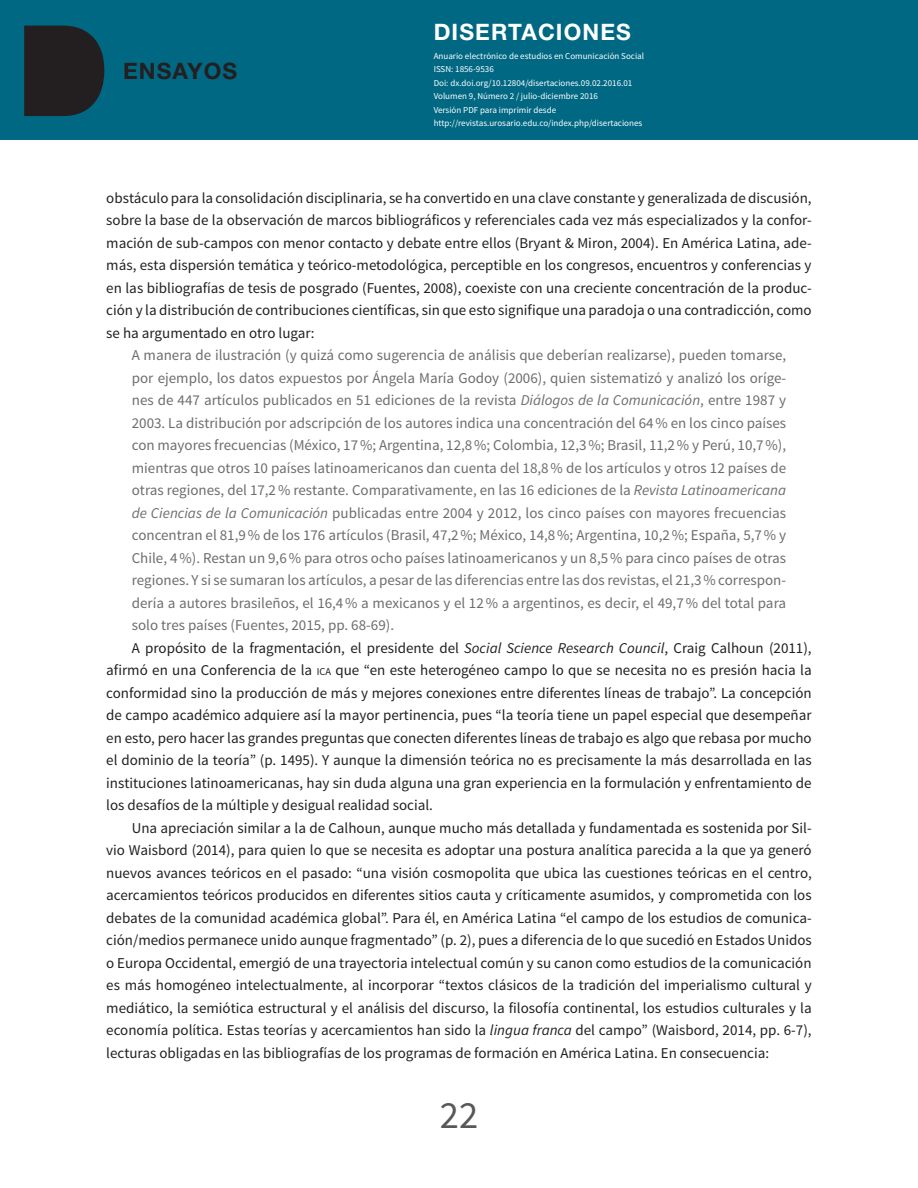
<style>
.page{position:relative;width:918px;height:1188px;background:#fff}
.page>*{position:absolute;margin:0;border:0;box-sizing:border-box;transform-origin:0 0}
.t1{font:38.4px "Source Sans Pro";color:#57585a}
.t2{font:700 22.65px "Helvetica Neue LT Std";letter-spacing:.05em;color:#fff}
.t3{font:700 22.65px "Helvetica Neue LT Std";letter-spacing:.05em;color:#231f20}
.p2{font:15px/22.5px "Source Sans Pro";color:#231f20;text-align:justify}
.cita{font:15px/22.5px "Source Sans Pro";color:#6c6d70;text-align:justify}
.t4{font:9px/13.5px "Source Sans Pro";color:#fff}
.s1{font-style:italic}
.s2{font-size:10.5px}
</style>
<div class="page">
<div style="left:0;top:0;width:918px;height:139px;background:#006883"></div>
<svg style="left:24px;top:26px;width:80px;height:90px;background:#1f2529"></svg>
<h2 class="t3" style="left:123px;top:57px;width:116px">ENSAYOS</h2>
<h2 class="t2" style="left:434px;top:18px;width:199px">DISERTACIONES</h2>
<p class="t4" style="left:434px;top:49px;width:212px">Anuario electrónico de estudios en Comunicación Social ISSN: 1856-9536<br>Doi: dx.doi.org/10.12804/disertaciones.09.02.2016.01<br>Volumen 9, Número 2 / julio-diciembre 2016<br>Versión PDF para imprimir desde http://revistas.urosario.edu.co/index.php/disertaciones</p>
<p class="p2" style="left:106px;top:187px;width:707px">obstáculo para la consolidación disciplinaria, se ha convertido en una clave constante y generalizada de discusión, sobre la base de la observación de marcos bibliográficos y referenciales cada vez más especializados y la confor&shy;mación de sub-campos con menor contacto y debate entre ellos (Bryant &amp; Miron, 2004). En América Latina, ade&shy;más, esta dispersión temática y teórico-metodológica, perceptible en los congresos, encuentros y conferencias y en las bibliografías de tesis de posgrado (Fuentes, 2008), coexiste con una creciente concentración de la produc&shy;ción y la distribución de contribuciones científicas, sin que esto signifique una paradoja o una contradicción, como se ha argumentado en otro lugar:</p>
<p class="cita" style="left:132px;top:344px;width:656px">A manera de ilustración (y quizá como sugerencia de análisis que deberían realizarse), pueden tomarse, por ejemplo, los datos expuestos por Ángela María Godoy (2006), quien sistematizó y analizó los oríge&shy;nes de 447 artículos publicados en 51 ediciones de la revista <span class="s1">Diálogos de la Comunicación</span>, entre 1987 y 2003. La distribución por adscripción de los autores indica una concentración del 64% en los cinco países con mayores frecuencias (México, 17%; Argentina, 12,8%; Colombia, 12,3%; Brasil, 11,2% y Perú, 10,7%), mientras que otros 10 países latinoamericanos dan cuenta del 18,8% de los artículos y otros 12 países de otras regiones, del 17,2% restante. Comparativamente, en las 16 ediciones de la <span class="s1">Revista Latinoamericana de Ciencias de la Comunicación</span> publicadas entre 2004 y 2012, los cinco países con mayores frecuencias concentran el 81,9% de los 176 artículos (Brasil, 47,2%; México, 14,8%; Argentina, 10,2%; España, 5,7% y Chile, 4%). Restan un 9,6% para otros ocho países latinoamericanos y un 8,5% para cinco países de otras regiones. Y si se sumaran los artículos, a pesar de las diferencias entre las dos revistas, el 21,3% correspon&shy;dería a autores brasileños, el 16,4% a mexicanos y el 12% a argentinos, es decir, el 49,7% del total para solo tres países (Fuentes, 2015, pp. 68-69).</p>
<p class="p2" style="left:106px;top:637px;width:707px;text-indent:26px">A propósito de la fragmentación, el presidente del <span class="s1">Social Science Research Council</span>, Craig Calhoun (2011), afirmó en una Conferencia de la <span class="s2">ica</span> que “en este heterogéneo campo lo que se necesita no es presión hacia la conformidad sino la producción de más y mejores conexiones entre diferentes líneas de trabajo”. La concepción de campo académico adquiere así la mayor pertinencia, pues “la teoría tiene un papel especial que desempeñar en esto, pero hacer las grandes preguntas que conecten diferentes líneas de trabajo es algo que rebasa por mucho el dominio de la teoría” (p. 1495). Y aunque la dimensión teórica no es precisamente la más desarrollada en las instituciones latinoamericanas, hay sin duda alguna una gran experiencia en la formulación y enfrentamiento de los desafíos de la múltiple y desigual realidad social.</p>
<p class="p2" style="left:106px;top:817px;width:707px;text-indent:26px">Una apreciación similar a la de Calhoun, aunque mucho más detallada y fundamentada es sostenida por Sil&shy;vio Waisbord (2014), para quien lo que se necesita es adoptar una postura analítica parecida a la que ya generó nuevos avances teóricos en el pasado: “una visión cosmopolita que ubica las cuestiones teóricas en el centro, acercamientos teóricos producidos en diferentes sitios cauta y críticamente asumidos, y comprometida con los debates de la comunidad académica global”. Para él, en América Latina “el campo de los estudios de comunica&shy;ción/medios permanece unido aunque fragmentado” (p. 2), pues a diferencia de lo que sucedió en Estados Unidos o Europa Occidental, emergió de una trayectoria intelectual común y su canon como estudios de la comunicación es más homogéneo intelectualmente, al incorporar “textos clásicos de la tradición del imperialismo cultural y mediático, la semiótica estructural y el análisis del discurso, la filosofía continental, los estudios culturales y la economía política. Estas teorías y acercamientos han sido la <span class="s1">lingua franca</span> del campo” (Waisbord, 2014, pp. 6-7), lecturas obligadas en las bibliografías de los programas de formación en América Latina. En consecuencia:</p>
<h1 class="t1" style="left:440px;top:1092px;width:40px">22</h1>
</div>
